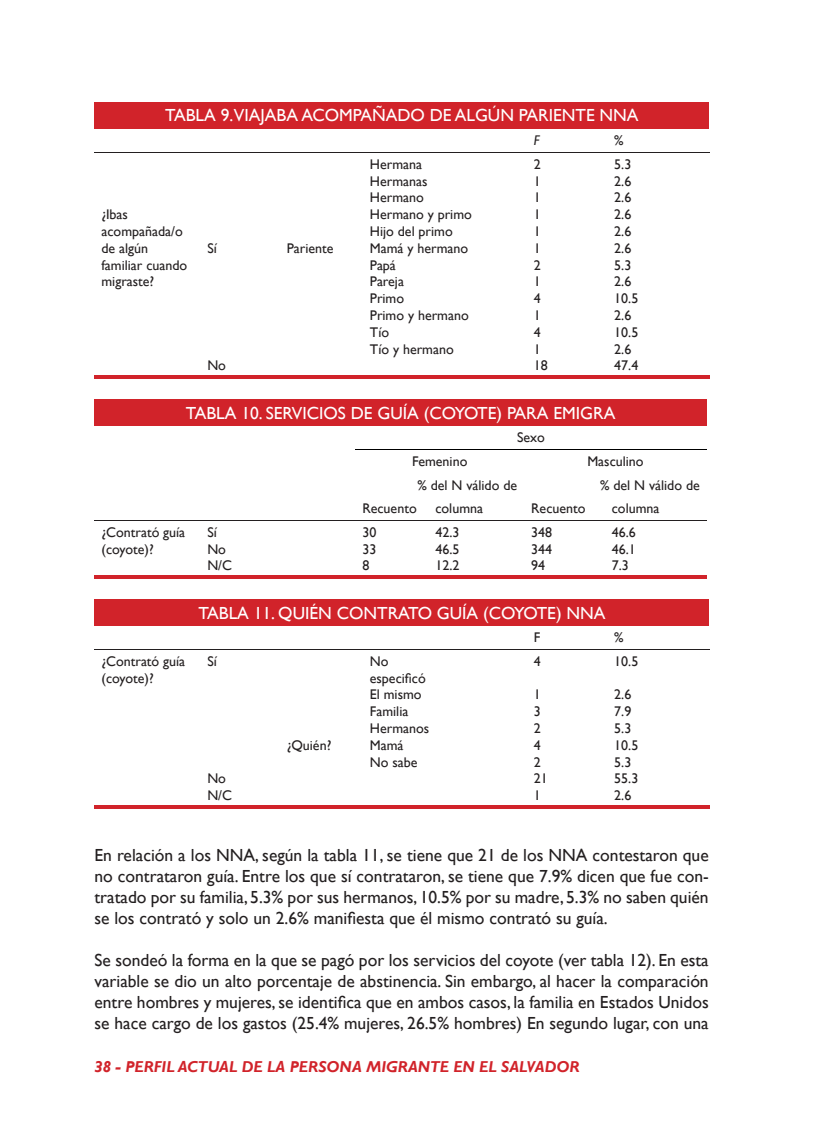
<style>
.page{position:relative;width:819px;height:1134px;background:#fff}
.page>*{position:absolute;margin:0;border:0;box-sizing:border-box;transform-origin:0 0}
.t1{font:17.5px/21px "Gill Sans";color:#231f20;text-align:justify}
.t2{font:17.5px "Gill Sans";color:#fff}
.t3{font:italic 700 15.75px "Gill Sans";color:#d1232a}
.t4{font:14px/16.8px "Gill Sans";color:#231f20}
.t5{font:italic 14px "Gill Sans";color:#231f20}
</style>
<div class="page">
<div style="left:94px;top:102px;width:615px;height:26px;background:#d1232a"></div>
<hr style="left:94px;top:152px;width:106px;height:1px;background:#231f20">
<hr style="left:200px;top:152px;width:80px;height:1px;background:#231f20">
<hr style="left:280px;top:152px;width:83px;height:1px;background:#231f20">
<hr style="left:363px;top:152px;width:164px;height:1px;background:#231f20">
<hr style="left:527px;top:152px;width:80px;height:1px;background:#231f20">
<hr style="left:607px;top:152px;width:102px;height:1px;background:#231f20">
<hr style="left:94px;top:376px;width:106px;height:3px;background:#d1232a">
<hr style="left:200px;top:376px;width:80px;height:3px;background:#d1232a">
<hr style="left:280px;top:376px;width:83px;height:3px;background:#d1232a">
<hr style="left:363px;top:376px;width:164px;height:3px;background:#d1232a">
<hr style="left:527px;top:376px;width:80px;height:3px;background:#d1232a">
<hr style="left:607px;top:376px;width:102px;height:3px;background:#d1232a">
<div style="left:94px;top:599px;width:615px;height:27px;background:#d1232a"></div>
<hr style="left:94px;top:649px;width:106px;height:1px;background:#231f20">
<hr style="left:200px;top:649px;width:80px;height:1px;background:#231f20">
<hr style="left:280px;top:649px;width:83px;height:1px;background:#231f20">
<hr style="left:363px;top:649px;width:164px;height:1px;background:#231f20">
<hr style="left:527px;top:649px;width:80px;height:1px;background:#231f20">
<hr style="left:607px;top:649px;width:102px;height:1px;background:#231f20">
<hr style="left:94px;top:806px;width:106px;height:3px;background:#d1232a">
<hr style="left:200px;top:806px;width:80px;height:3px;background:#d1232a">
<hr style="left:280px;top:806px;width:83px;height:3px;background:#d1232a">
<hr style="left:363px;top:806px;width:164px;height:3px;background:#d1232a">
<hr style="left:527px;top:806px;width:80px;height:3px;background:#d1232a">
<hr style="left:607px;top:806px;width:102px;height:3px;background:#d1232a">
<div style="left:94px;top:399px;width:613px;height:27px;background:#d1232a"></div>
<hr style="left:94px;top:520px;width:106px;height:1px;background:#231f20">
<hr style="left:200px;top:520px;width:155px;height:1px;background:#231f20">
<hr style="left:355px;top:520px;width:73px;height:1px;background:#231f20">
<hr style="left:428px;top:520px;width:96px;height:1px;background:#231f20">
<hr style="left:524px;top:520px;width:81px;height:1px;background:#231f20">
<hr style="left:605px;top:520px;width:102px;height:1px;background:#231f20">
<hr style="left:355px;top:449px;width:73px;height:1px;background:#000">
<hr style="left:428px;top:449px;width:96px;height:1px;background:#000">
<hr style="left:524px;top:449px;width:81px;height:1px;background:#000">
<hr style="left:605px;top:449px;width:102px;height:1px;background:#000">
<hr style="left:94px;top:576px;width:106px;height:3px;background:#d1232a">
<hr style="left:200px;top:576px;width:155px;height:3px;background:#d1232a">
<hr style="left:355px;top:576px;width:73px;height:3px;background:#d1232a">
<hr style="left:428px;top:576px;width:96px;height:3px;background:#d1232a">
<hr style="left:524px;top:576px;width:81px;height:3px;background:#d1232a">
<hr style="left:605px;top:576px;width:102px;height:3px;background:#d1232a">
<p class="t2" style="left:165px;top:105px;width:475px">TABLA 9.VIAJABA ACOMPAÑADO DE ALGÚN PARIENTE NNA</p>
<p class="t5" style="left:534px;top:132px;width:7px">F</p>
<p class="t4" style="left:614px;top:132px;width:11px">%</p>
<p class="t4" style="left:101px;top:206px;width:87px">¿Ibas acompañada/o de algún familiar cuando migraste?</p>
<p class="t4" style="left:207px;top:240px;width:11px">Sí</p>
<p class="t4" style="left:207px;top:358px;width:20px">No</p>
<p class="t4" style="left:287px;top:240px;width:48px">Pariente</p>
<p class="t4" style="left:370px;top:156px;width:104px">Hermana<br>Hermanas<br>Hermano<br>Hermano y primo<br>Hijo del primo<br>Mamá y hermano<br>Papá<br>Pareja<br>Primo<br>Primo y hermano<br>Tío<br>Tío y hermano</p>
<p class="t4" style="left:534px;top:156px;width:15px">2<br>1<br>1<br>1<br>1<br>1<br>2<br>1<br>4<br>1<br>4<br>1<br>18</p>
<p class="t4" style="left:614px;top:156px;width:26px">5.3<br>2.6<br>2.6<br>2.6<br>2.6<br>2.6<br>5.3<br>2.6<br>10.5<br>2.6<br>10.5<br>2.6<br>47.4</p>
<p class="t2" style="left:186px;top:402px;width:431px">TABLA 10. SERVICIOS DE GUÍA (COYOTE) PARA EMIGRA</p>
<p class="t4" style="left:517px;top:429px;width:29px">Sexo</p>
<p class="t4" style="left:412px;top:453px;width:57px">Femenino</p>
<p class="t4" style="left:587px;top:453px;width:58px">Masculino</p>
<p class="t4" style="left:417px;top:477px;width:101px">% del N válido de</p>
<p class="t4" style="left:600px;top:477px;width:101px">% del N válido de</p>
<p class="t4" style="left:362px;top:500px;width:56px">Recuento</p>
<p class="t4" style="left:435px;top:500px;width:49px">columna</p>
<p class="t4" style="left:531px;top:500px;width:56px">Recuento</p>
<p class="t4" style="left:612px;top:500px;width:49px">columna</p>
<p class="t4" style="left:102px;top:524px;width:85px">¿Contrató guía (coyote)?</p>
<p class="t4" style="left:207px;top:524px;width:26px">Sí<br>No<br>N/C</p>
<p class="t4" style="left:362px;top:524px;width:15px;text-align:justify">30<br>33<br>8</p>
<p class="t4" style="left:435px;top:524px;width:26px;text-align:justify">42.3<br>46.5<br>12.2</p>
<p class="t4" style="left:531px;top:524px;width:22px;text-align:justify">348<br>344<br>94</p>
<p class="t4" style="left:612px;top:524px;width:26px;text-align:justify">46.6<br>46.1<br>7.3</p>
<p class="t2" style="left:198px;top:602px;width:409px">TABLA 11. QUIÉN CONTRATO GUÍA (COYOTE) NNA</p>
<p class="t4" style="left:534px;top:629px;width:8px">F</p>
<p class="t4" style="left:614px;top:629px;width:11px">%</p>
<p class="t4" style="left:101px;top:653px;width:85px">¿Contrató guía (coyote)?</p>
<p class="t4" style="left:207px;top:653px;width:11px">Sí</p>
<p class="t4" style="left:207px;top:771px;width:26px">No<br>N/C</p>
<p class="t4" style="left:287px;top:737px;width:46px">¿Quién?</p>
<p class="t4" style="left:370px;top:653px;width:61px">No especificó<br>El mismo<br>Familia<br>Hermanos<br>Mamá<br>No sabe</p>
<p class="t4" style="left:534px;top:653px;width:8px">4</p>
<p class="t4" style="left:534px;top:687px;width:15px">1<br>3<br>2<br>4<br>2<br>21<br>1</p>
<p class="t4" style="left:614px;top:653px;width:26px">10.5</p>
<p class="t4" style="left:614px;top:687px;width:26px">2.6<br>7.9<br>5.3<br>10.5<br>5.3<br>55.3<br>2.6</p>
<p class="t1" style="left:94px;top:845px;width:616px">En relación a los NNA, según la tabla 11, se tiene que 21 de los NNA contestaron que no contrataron guía. Entre los que sí contrataron, se tiene que 7.9% dicen que fue con&shy;tratado por su familia, 5.3% por sus hermanos, 10.5% por su madre, 5.3% no saben quién se los contrató y solo un 2.6% manifiesta que él mismo contrató su guía.</p>
<p class="t1" style="left:94px;top:950px;width:616px">Se sondeó la forma en la que se pagó por los servicios del coyote (ver tabla 12). En esta variable se dio un alto porcentaje de abstinencia. Sin embargo, al hacer la comparación entre hombres y mujeres, se identifica que en ambos casos, la familia en Estados Unidos se hace cargo de los gastos (25.4% mujeres, 26.5% hombres) En segundo lugar, con una</p>
<p class="t3" style="left:94px;top:1057px;width:487px">38 - PERFIL ACTUAL DE LA PERSONA MIGRANTE EN EL SALVADOR</p>
</div>
